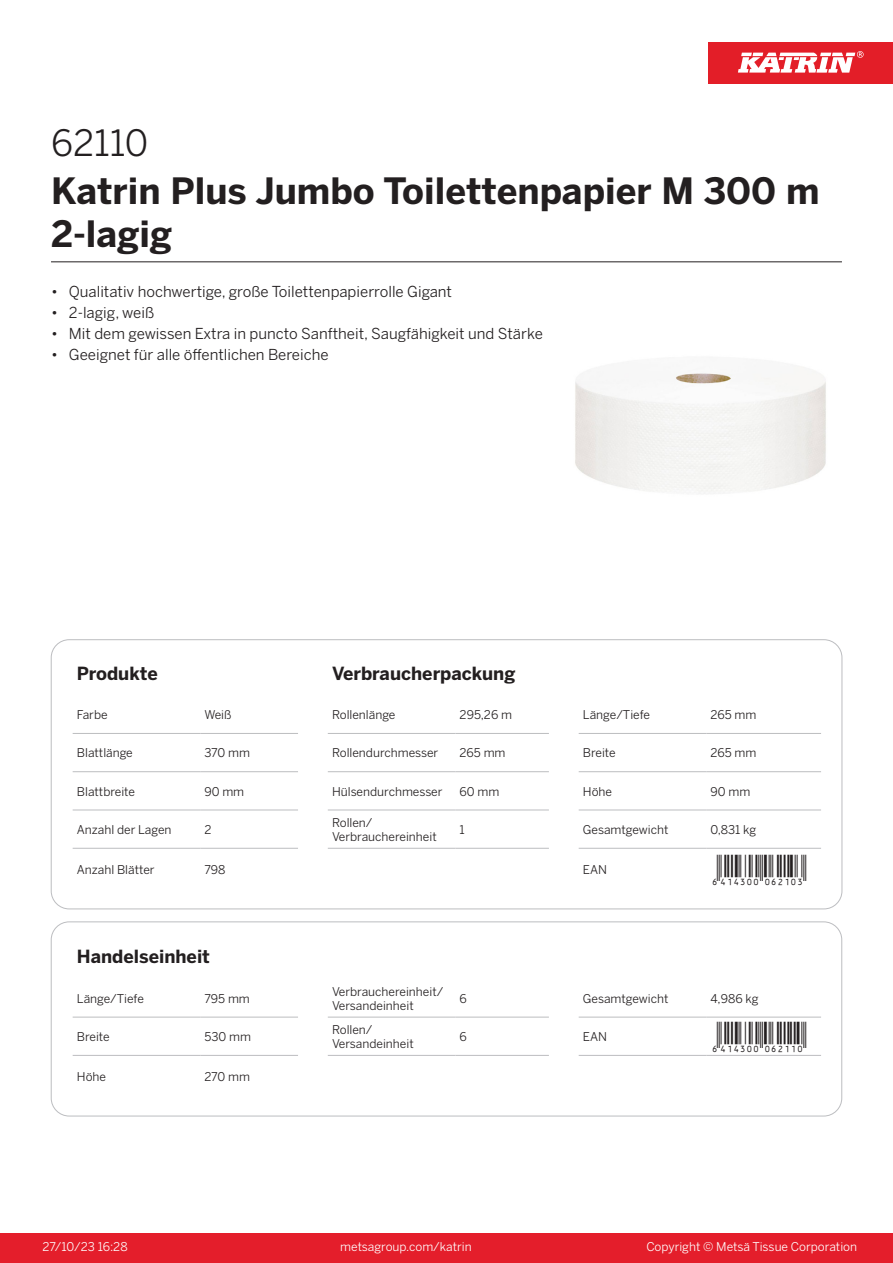
<style>
.page{position:relative;width:893px;height:1263px;background:#fff}
.page>*{position:absolute;margin:0;border:0;box-sizing:border-box;transform-origin:0 0}
.Product_Name{font:700 36px/43.2px "Benton Sans";color:#231f20}
.External_material_co{font:36px "Benton Sans";color:#231f20}
.T_EAN{font:30px "Viisas EAN Matala";color:#231f20}
.T_TableHeader{font:700 18px "Benton Sans";color:#231f20}
.MarketingBullets{font:15px "Benton Sans";color:#231f20}
.T_TableBody{font:12px/14.4px "Benton Sans";color:#231f20}
.t1{font:12px "Benton Sans";color:#fff}
</style>
<div class="page">
<div style="left:0;top:1233px;width:893px;height:30px;background:#e41e2b"></div>
<div style="left:708px;top:43px;width:185px;height:41px;background:#e31e28"></div>
<svg style="left:738px;top:51px;width:126px;height:22px"></svg>
<hr style="left:73px;top:733px;width:127px;height:1px;background:#bcbdc0">
<hr style="left:200px;top:733px;width:98px;height:1px;background:#bcbdc0">
<hr style="left:328px;top:733px;width:127px;height:1px;background:#bcbdc0">
<hr style="left:455px;top:733px;width:94px;height:1px;background:#bcbdc0">
<hr style="left:579px;top:733px;width:127px;height:1px;background:#bcbdc0">
<hr style="left:706px;top:733px;width:115px;height:1px;background:#bcbdc0">
<hr style="left:73px;top:771px;width:127px;height:1px;background:#bcbdc0">
<hr style="left:200px;top:771px;width:98px;height:1px;background:#bcbdc0">
<hr style="left:328px;top:771px;width:127px;height:1px;background:#bcbdc0">
<hr style="left:455px;top:771px;width:94px;height:1px;background:#bcbdc0">
<hr style="left:579px;top:771px;width:127px;height:1px;background:#bcbdc0">
<hr style="left:706px;top:771px;width:115px;height:1px;background:#bcbdc0">
<hr style="left:73px;top:810px;width:127px;height:1px;background:#bcbdc0">
<hr style="left:200px;top:810px;width:98px;height:1px;background:#bcbdc0">
<hr style="left:328px;top:810px;width:127px;height:1px;background:#bcbdc0">
<hr style="left:455px;top:810px;width:94px;height:1px;background:#bcbdc0">
<hr style="left:579px;top:810px;width:127px;height:1px;background:#bcbdc0">
<hr style="left:706px;top:810px;width:115px;height:1px;background:#bcbdc0">
<hr style="left:73px;top:848px;width:127px;height:1px;background:#bcbdc0">
<hr style="left:200px;top:848px;width:98px;height:1px;background:#bcbdc0">
<hr style="left:328px;top:848px;width:127px;height:1px;background:#bcbdc0">
<hr style="left:455px;top:848px;width:94px;height:1px;background:#bcbdc0">
<hr style="left:579px;top:848px;width:127px;height:1px;background:#bcbdc0">
<hr style="left:706px;top:848px;width:115px;height:1px;background:#bcbdc0">
<hr style="left:73px;top:1017px;width:127px;height:1px;background:#bcbdc0">
<hr style="left:200px;top:1017px;width:98px;height:1px;background:#bcbdc0">
<hr style="left:328px;top:1017px;width:127px;height:1px;background:#bcbdc0">
<hr style="left:455px;top:1017px;width:94px;height:1px;background:#bcbdc0">
<hr style="left:579px;top:1017px;width:127px;height:1px;background:#bcbdc0">
<hr style="left:706px;top:1017px;width:115px;height:1px;background:#bcbdc0">
<hr style="left:73px;top:1055px;width:127px;height:1px;background:#bcbdc0">
<hr style="left:200px;top:1055px;width:98px;height:1px;background:#bcbdc0">
<hr style="left:328px;top:1055px;width:127px;height:1px;background:#bcbdc0">
<hr style="left:455px;top:1055px;width:94px;height:1px;background:#bcbdc0">
<hr style="left:579px;top:1055px;width:127px;height:1px;background:#bcbdc0">
<hr style="left:706px;top:1055px;width:115px;height:1px;background:#bcbdc0">
<div style="left:51px;top:922px;width:791px;height:194px;border:1px solid #bcbdc0;border-radius:18px"></div>
<img style="left:575px;top:366px;width:251px;height:128px">
<hr style="left:51px;top:261px;width:791px;height:1px;background:#231f20">
<p class="External_material_co" style="left:51px;top:121px;width:99px">62110</p>
<p class="Product_Name" style="left:51px;top:170px;width:770px">Katrin Plus Jumbo Toilettenpapier M 300 m<br>2-lagig</p>
<p class="MarketingBullets" style="left:51px;top:282px;width:403px">• Qualitativ hochwertige, große Toilettenpapierrolle Gigant</p>
<p class="MarketingBullets" style="left:51px;top:303px;width:105px">• 2-lagig, weiß</p>
<p class="MarketingBullets" style="left:51px;top:324px;width:493px">• Mit dem gewissen Extra in puncto Sanftheit, Saugfähigkeit und Stärke</p>
<p class="MarketingBullets" style="left:51px;top:345px;width:279px">• Geeignet für alle öffentlichen Bereiche</p>
<p class="T_TableHeader" style="left:77px;top:662px;width:82px">Produkte</p>
<p class="T_TableHeader" style="left:332px;top:662px;width:185px">Verbraucherpackung</p>
<p class="T_TableBody" style="left:77px;top:707px;width:32px">Farbe</p>
<p class="T_TableBody" style="left:204px;top:707px;width:29px">Weiß</p>
<p class="T_TableBody" style="left:332px;top:707px;width:65px">Rollenlänge</p>
<p class="T_TableBody" style="left:460px;top:707px;width:54px">295,26 m</p>
<p class="T_TableBody" style="left:583px;top:707px;width:68px">Länge/Tiefe</p>
<p class="T_TableBody" style="left:710px;top:707px;width:47px">265 mm</p>
<p class="T_TableBody" style="left:77px;top:746px;width:57px">Blattlänge</p>
<p class="T_TableBody" style="left:204px;top:746px;width:47px">370 mm</p>
<p class="T_TableBody" style="left:332px;top:746px;width:108px">Rollendurchmesser</p>
<p class="T_TableBody" style="left:460px;top:746px;width:47px">265 mm</p>
<p class="T_TableBody" style="left:583px;top:746px;width:34px">Breite</p>
<p class="T_TableBody" style="left:710px;top:746px;width:47px">265 mm</p>
<p class="T_TableBody" style="left:77px;top:784px;width:60px">Blattbreite</p>
<p class="T_TableBody" style="left:204px;top:784px;width:41px">90 mm</p>
<p class="T_TableBody" style="left:332px;top:784px;width:112px">Hülsendurchmesser</p>
<p class="T_TableBody" style="left:460px;top:784px;width:41px">60 mm</p>
<p class="T_TableBody" style="left:583px;top:784px;width:31px">Höhe</p>
<p class="T_TableBody" style="left:710px;top:784px;width:41px">90 mm</p>
<p class="T_TableBody" style="left:77px;top:822px;width:96px">Anzahl der Lagen</p>
<p class="T_TableBody" style="left:204px;top:822px;width:9px">2</p>
<p class="T_TableBody" style="left:332px;top:815px;width:42px">Rollen/</p>
<p class="T_TableBody" style="left:332px;top:829px;width:106px">Verbrauchereinheit</p>
<p class="T_TableBody" style="left:460px;top:822px;width:7px">1</p>
<p class="T_TableBody" style="left:583px;top:822px;width:87px">Gesamtgewicht</p>
<p class="T_TableBody" style="left:710px;top:822px;width:47px">0,831 kg</p>
<p class="T_TableBody" style="left:77px;top:863px;width:79px">Anzahl Blätter</p>
<p class="T_TableBody" style="left:204px;top:863px;width:23px">798</p>
<p class="T_TableBody" style="left:583px;top:863px;width:26px">EAN</p>
<p class="T_EAN" style="left:710px;top:854px;width:97px">*6414300062103*</p>
<p class="T_TableHeader" style="left:77px;top:945px;width:135px">Handelseinheit</p>
<p class="T_TableBody" style="left:77px;top:991px;width:68px">Länge/Tiefe</p>
<p class="T_TableBody" style="left:204px;top:991px;width:47px">795 mm</p>
<p class="T_TableBody" style="left:332px;top:984px;width:113px">Verbrauchereinheit/<br>Versandeinheit</p>
<p class="T_TableBody" style="left:460px;top:991px;width:9px">6</p>
<p class="T_TableBody" style="left:583px;top:991px;width:87px">Gesamtgewicht</p>
<p class="T_TableBody" style="left:710px;top:991px;width:50px">4,986 kg</p>
<p class="T_TableBody" style="left:77px;top:1029px;width:34px">Breite</p>
<p class="T_TableBody" style="left:204px;top:1029px;width:48px">530 mm</p>
<p class="T_TableBody" style="left:332px;top:1022px;width:83px">Rollen/<br>Versandeinheit</p>
<p class="T_TableBody" style="left:460px;top:1029px;width:9px">6</p>
<p class="T_TableBody" style="left:583px;top:1029px;width:26px">EAN</p>
<p class="T_EAN" style="left:710px;top:1021px;width:97px">*6414300062110*</p>
<p class="T_TableBody" style="left:77px;top:1070px;width:31px">Höhe</p>
<p class="T_TableBody" style="left:204px;top:1070px;width:47px">270 mm</p>
<p class="t1" style="left:43px;top:1239px;width:87px">27/10/23 16:28</p>
<p class="t1" style="left:340px;top:1239px;width:133px">metsagroup.com/katrin</p>
<p class="t1" style="left:646px;top:1239px;width:212px">Copyright © Metsä Tissue Corporation</p>
</div>
